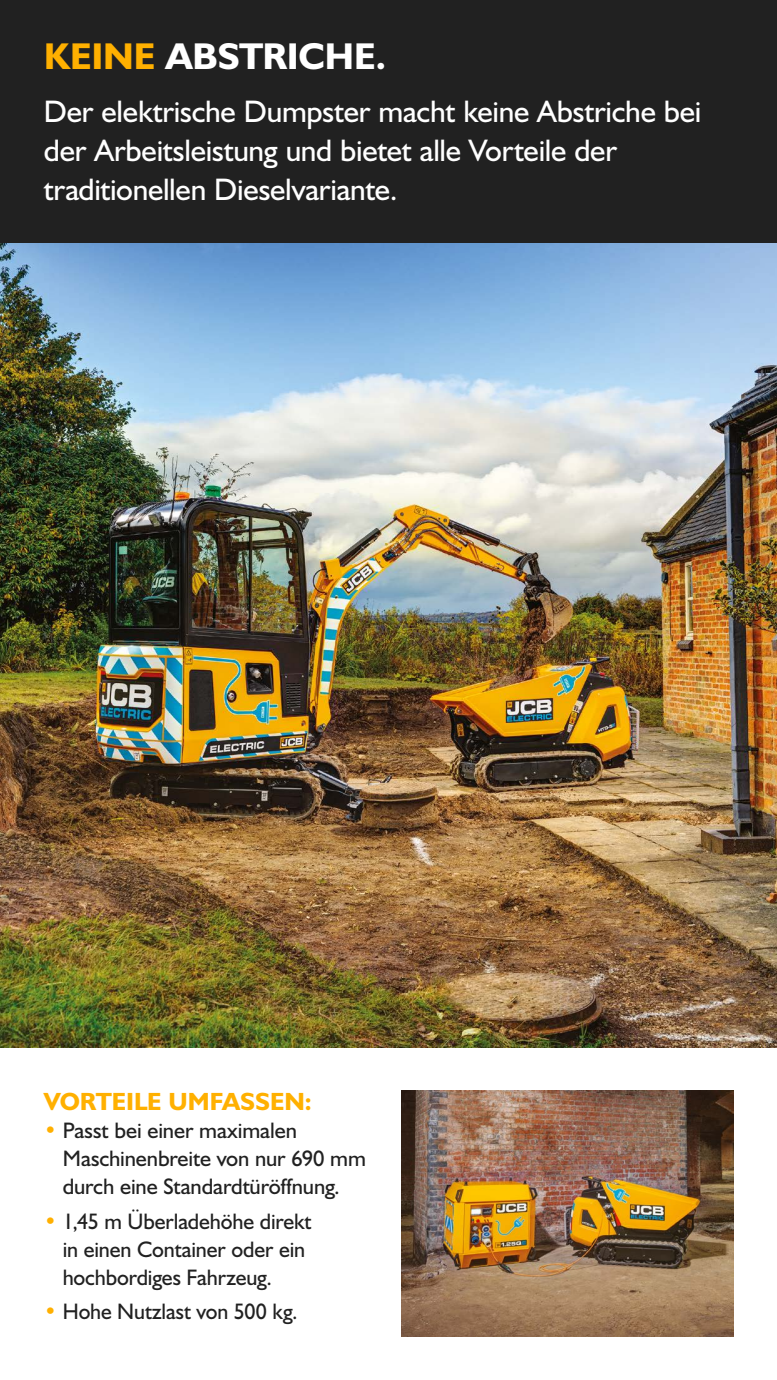
<style>
.page{position:relative;width:777px;height:1380px;background:#fff}
.page>*{position:absolute;margin:0;border:0;box-sizing:border-box;transform-origin:0 0}
.t1{font:700 37.5px "JCB Euro";letter-spacing:-.005em;color:#fff}
.t2{font:31.25px/39.1px "JCB Euro Roman";letter-spacing:-.01em;color:#fff}
.t3{font:700 25px "JCB Euro";letter-spacing:-.005em;color:#ffb000}
.t4{font:22.5px/28.1px "JCB Euro Roman";letter-spacing:-.005em;color:#212121}
.s1{color:#ffb000}
</style>
<div class="page">
<img style="left:0;top:243px;width:776px;height:804px">
<img style="left:401px;top:1091px;width:331px;height:245px">
<div style="left:0;top:0;width:776px;height:243px;background:#212121"></div>
<h1 class="t1" style="left:44px;top:33px;width:344px"><span class="s1">KEINE</span> ABSTRICHE.</h1>
<h2 class="t2" style="left:44px;top:91px;width:659px">Der elektrische Dumpster macht keine Abstriche bei der Arbeitsleistung und bietet alle Vorteile der traditionellen Dieselvariante.</h2>
<p class="t3" style="left:44px;top:1086px;width:269px">VORTEILE UMFASSEN:</p>
<p class="t4" style="left:63px;top:1116px;width:304px;text-indent:-19px"><span class="s1">•</span> Passt bei einer maximalen<br>Maschinenbreite von nur 690 mm durch eine Standardtüröffnung.</p>
<p class="t4" style="left:63px;top:1207px;width:250px;text-indent:-19px"><span class="s1">•</span> 1,45 m Überladehöhe direkt in einen Container oder ein hochbordiges Fahrzeug.</p>
<p class="t4" style="left:44px;top:1297px;width:255px"><span class="s1">•</span> Hohe Nutzlast von 500 kg.</p>
</div>
